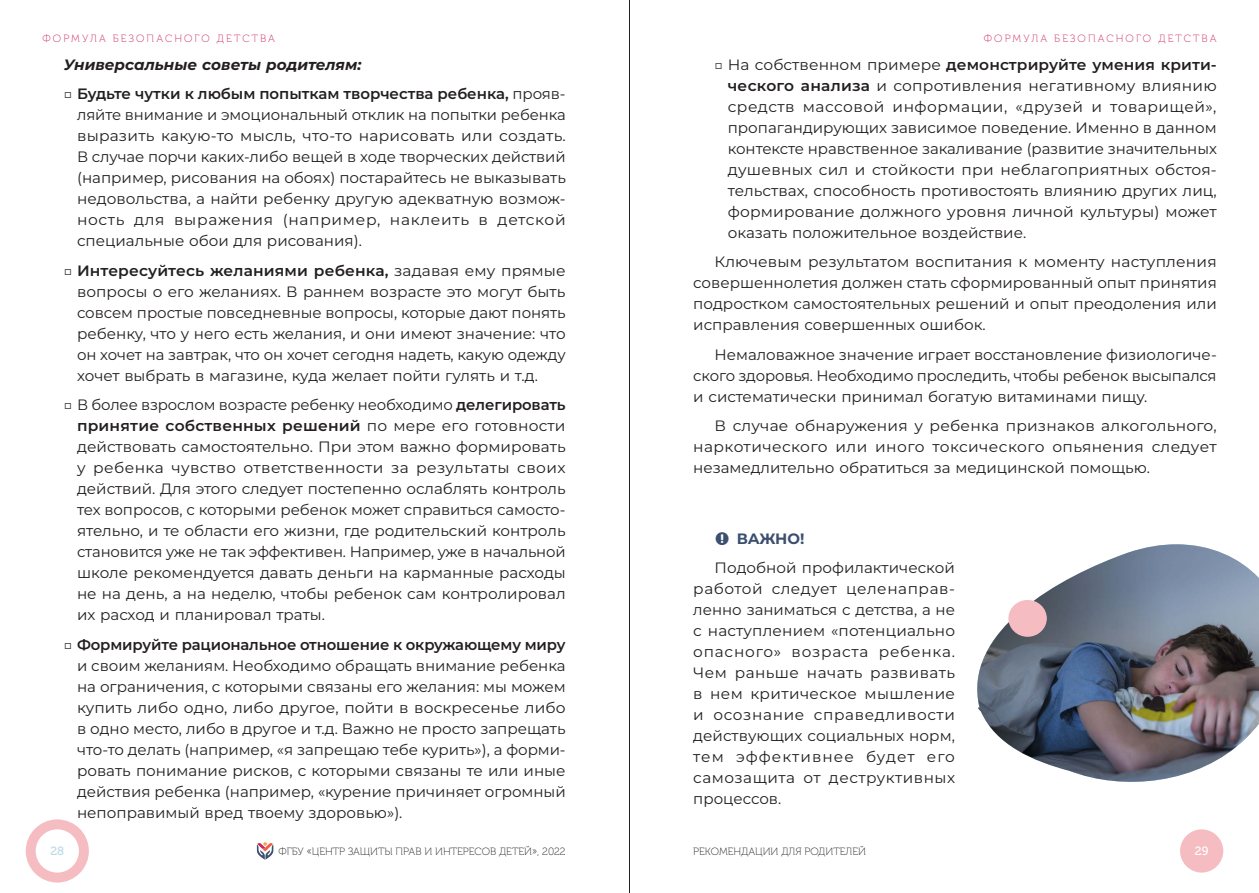
<style>
.page{position:relative;width:1259px;height:893px;background:#fff}
.page>*{position:absolute;margin:0;border:0;box-sizing:border-box;transform-origin:0 0}
.Main{font:15px/21px "Montserrat";color:#231f20;text-align:justify}
.Main-2{font:italic 700 15px "Montserrat";color:#231f20}
.t1{font:700 15px "Montserrat";letter-spacing:-.01em;color:#3c4f6f}
.t2{font:12px "Museo Cyrl 500";color:#b8dbe6}
.t3{font:12px "Museo Cyrl 500";color:#fff}
.t4{font:10.5px "Museo Cyrl 100";color:#231f20}
.t5{font:10.5px "Museo Cyrl 100";letter-spacing:.2em;color:#cb265f}
.s1{font-weight:600}
</style>
<div class="page">
<img style="left:977px;top:544px;width:282px;height:238px">
<div style="left:1008px;top:600px;width:38px;height:37px;background:#f5bdc2;border-radius:50%"></div>
<div style="left:1180px;top:829px;width:43px;height:44px;background:#f5bdc2;border-radius:50%"></div>
<svg style="left:257px;top:842px;width:16px;height:18px"></svg>
<svg style="left:26px;top:819px;width:63px;height:63px"></svg>
<hr style="left:629px;top:0;width:1px;height:893px;background:#231f20">
<p class="t5" style="left:43px;top:33px;width:234px">ФОРМУЛА БЕЗОПАСНОГО ДЕТСТВА</p>
<p class="t5" style="left:984px;top:33px;width:234px">ФОРМУЛА БЕЗОПАСНОГО ДЕТСТВА</p>
<p class="Main-2" style="left:64px;top:54px;width:299px">Универсальные советы родителям:</p>
<p class="Main" style="left:77px;top:83px;width:490px;text-indent:-14px">□ <span class="s1">Будьте чутки к любым попыткам творчества ребенка,</span> прояв&shy;ляйте внимание и эмоциональный отклик на попытки ребенка выразить какую-то мысль, что-то нарисовать или создать.<br>В случае порчи каких-либо вещей в ходе творческих действий (например, рисования на обоях) постарайтесь не выказывать недовольства, а найти ребенку другую адекватную возмож&shy;ность для выражения (например, наклеить в детской специальные обои для рисования).</p>
<p class="Main" style="left:77px;top:260px;width:490px;text-indent:-14px">□ <span class="s1">Интересуйтесь желаниями ребенка,</span> задавая ему прямые вопросы о его желаниях. В раннем возрасте это могут быть совсем простые повседневные вопросы, которые дают понять ребенку, что у него есть желания, и они имеют значение: что он хочет на завтрак, что он хочет сегодня надеть, какую одежду хочет выбрать в магазине, куда желает пойти гулять и т.д.</p>
<p class="Main" style="left:77px;top:394px;width:490px;text-indent:-14px">□ В более взрослом возрасте ребенку необходимо <span class="s1">делегировать принятие собственных решений</span> по мере его готовности действовать самостоятельно. При этом важно формировать у ребенка чувство ответственности за результаты своих действий. Для этого следует постепенно ослаблять контроль тех вопросов, с которыми ребенок может справиться самосто&shy;ятельно, и те области его жизни, где родительский контроль становится уже не так эффективен. Например, уже в начальной школе рекомендуется давать деньги на карманные расходы не на день, а на неделю, чтобы ребенок сам контролировал их расход и планировал траты.</p>
<p class="Main" style="left:77px;top:634px;width:490px;text-indent:-14px">□ <span class="s1">Формируйте рациональное отношение к окружающему миру </span>и своим желаниям. Необходимо обращать внимание ребенка на ограничения, с которыми связаны его желания: мы можем купить либо одно, либо другое, пойти в воскресенье либо в одно место, либо в другое и т.д. Важно не просто запрещать что-то делать (например, «я запрещаю тебе курить»), а форми&shy;ровать понимание рисков, с которыми связаны те или иные действия ребенка (например, «курение причиняет огромный непоправимый вред твоему здоровью»).</p>
<p class="Main" style="left:728px;top:54px;width:490px;text-indent:-14px">□ На собственном примере <span class="s1">демонстрируйте умения крити&shy;ческого анализа</span> и сопротивления негативному влиянию средств массовой информации, «друзей и товарищей», пропагандирующих зависимое поведение. Именно в данном контексте нравственное закаливание (развитие значительных душевных сил и стойкости при неблагоприятных обстоя&shy;тельствах, способность противостоять влиянию других лиц, формирование должного уровня личной культуры) может оказать положительное воздействие.</p>
<p class="Main" style="left:693px;top:251px;width:525px;text-indent:21px">Ключевым результатом воспитания к моменту наступления совершеннолетия должен стать сформированный опыт принятия подростком самостоятельных решений и опыт преодоления или исправления совершенных ошибок.</p>
<p class="Main" style="left:693px;top:344px;width:525px;text-indent:21px">Немаловажное значение играет восстановление физиологиче&shy;ского здоровья. Необходимо проследить, чтобы ребенок высыпался и систематически принимал богатую витаминами пищу.</p>
<p class="Main" style="left:693px;top:415px;width:525px;text-indent:21px">В случае обнаружения у ребенка признаков алкогольного, наркотического или иного токсического опьянения следует незамедлительно обратиться за медицинской помощью.</p>
<p class="t1" style="left:716px;top:529px;width:90px">■ ВАЖНО!</p>
<p class="Main" style="left:693px;top:557px;width:263px;text-indent:21px">Подобной профилактической работой следует целенаправ&shy;ленно заниматься с детства, а не с наступлением «потенциально опасного» возраста ребенка.<br>Чем раньше начать развивать в нем критическое мышление и осознание справедливости действующих социальных норм, тем эффективнее будет его самозащита от деструктивных процессов.</p>
<p class="t2" style="left:50px;top:845px;width:15px">28</p>
<p class="t4" style="left:278px;top:846px;width:289px">ФГБУ «ЦЕНТР ЗАЩИТЫ ПРАВ И ИНТЕРЕСОВ ДЕТЕЙ», 2022</p>
<p class="t4" style="left:693px;top:846px;width:174px">РЕКОМЕНДАЦИИ ДЛЯ РОДИТЕЛЕЙ</p>
<p class="t3" style="left:1194px;top:845px;width:15px">29</p>
</div>
